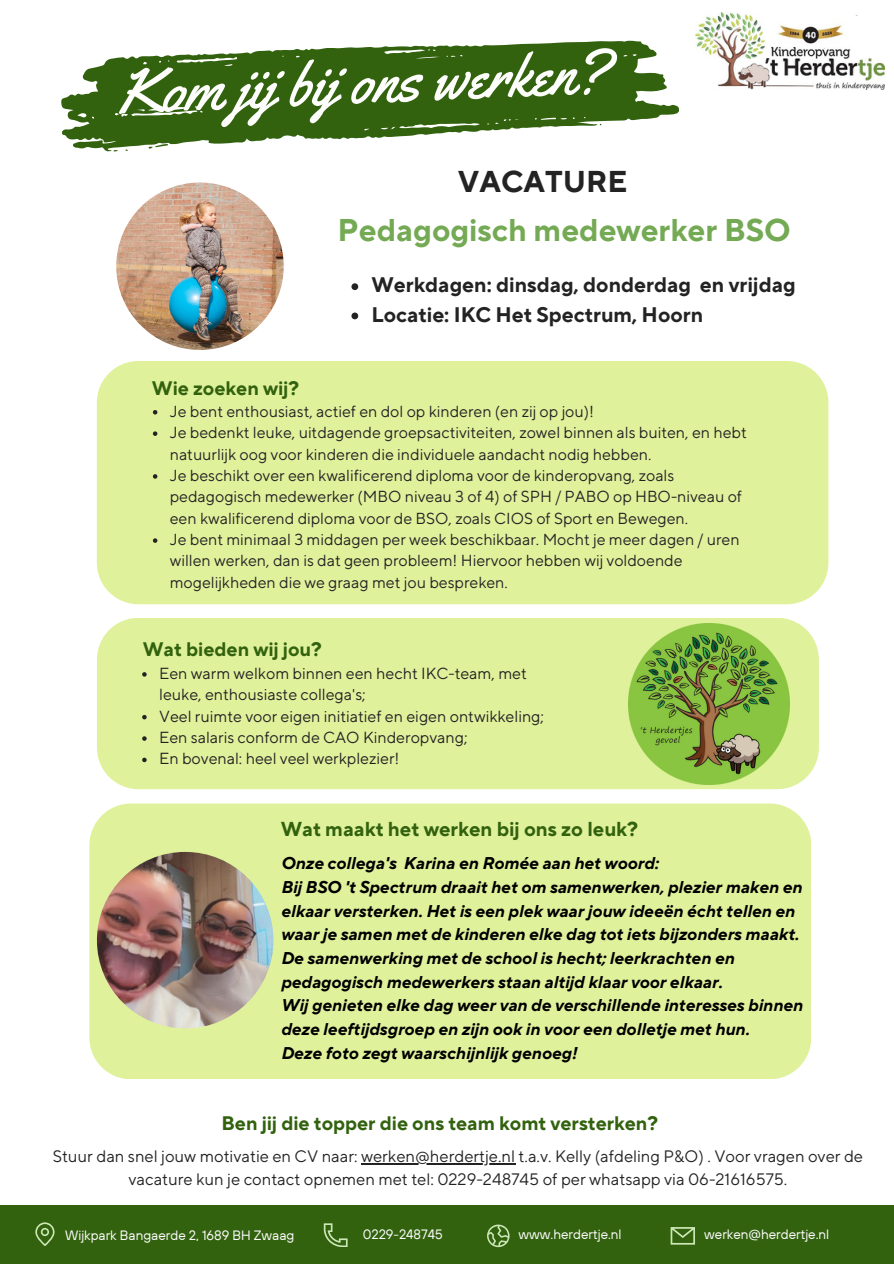
<style>
.page{position:relative;width:894px;height:1264px;background:#fff}
.page>*{position:absolute;margin:0;border:0;box-sizing:border-box;transform-origin:0 0}
.t1{font:61.95px "Yellowtail";color:#fdfdfc}
.t2{font:700 31.35px "TT Norms Pro";color:#75aa55}
.t3{font:700 30px "TT Norms Pro";color:#242323}
.t4{font:700 21px "TT Norms Pro";color:#242323}
.t5{font:700 20.1px "TT Norms Pro";color:#32620e}
.t6{font:700 19.5px "TT Norms Pro";color:#32620e}
.t7{font:italic 700 16.95px/23.7px "TT Norms Pro";color:#000}
.t8{font:16.5px "TT Norms Pro";color:#242323}
.t9{font:15.9px/21.3px "TT Norms Pro";color:#242323}
.t10{font:13.5px "TT Hoves";color:#fdfdfd}
</style>
<div class="page">
<div style="left:0;top:1205px;width:893px;height:58px;background:#32620e"></div>
<svg style="left:487px;top:1224px;width:22px;height:22px"></svg>
<svg style="left:324px;top:1223px;width:23px;height:23px"></svg>
<svg style="left:35px;top:1222px;width:19px;height:23px"></svg>
<svg style="left:670px;top:1227px;width:24px;height:17px"></svg>
<div style="left:97px;top:361px;width:731px;height:243px;background:#e0f19c"></div>
<div style="left:89px;top:803px;width:722px;height:276px;background:#e0f19c"></div>
<div style="left:97px;top:618px;width:721px;height:171px;background:#e0f19c"></div>
<img style="left:116px;top:182px;width:167px;height:168px;border-radius:50%">
<img style="left:97px;top:851px;width:176px;height:177px;border-radius:50%">
<img style="left:695px;top:13px;width:188px;height:76px">
<svg style="left:61px;top:40px;width:618px;height:112px;fill:#32620e"></svg>
<svg style="left:148px;top:144px;width:20px;height:5px"></svg>
<svg style="left:113px;top:149px;width:5px;height:3px"></svg>
<img style="left:628px;top:623px;width:161px;height:161px">
<svg style="left:351px;top:283px;width:7px;height:7px"></svg>
<svg style="left:351px;top:312px;width:7px;height:7px"></svg>
<hr style="left:361px;top:1163px;width:154px;height:1px;background:#242323">
<svg style="left:153px;top:410px;width:4px;height:4px"></svg>
<svg style="left:153px;top:431px;width:4px;height:5px"></svg>
<svg style="left:153px;top:474px;width:4px;height:4px"></svg>
<svg style="left:153px;top:538px;width:4px;height:5px"></svg>
<svg style="left:142px;top:672px;width:5px;height:4px"></svg>
<svg style="left:142px;top:715px;width:5px;height:4px"></svg>
<svg style="left:142px;top:736px;width:5px;height:4px"></svg>
<svg style="left:142px;top:757px;width:5px;height:5px"></svg>
<p class="t1" style="left:116px;top:51px;width:492px;rotate:-2deg">Kom jij bij ons werken?</p>
<p class="t3" style="left:458px;top:163px;width:171px">VACATURE</p>
<p class="t2" style="left:337px;top:211px;width:454px">Pedagogisch medewerker BSO</p>
<p class="t6" style="left:152px;top:377px;width:148px">Wie zoeken wij?</p>
<h2 class="t4" style="left:371px;top:272px;width:425px">Werkdagen: dinsdag, donderdag en vrijdag</h2>
<h3 class="t4" style="left:371px;top:301px;width:333px">Locatie: IKC Het Spectrum, Hoorn</h3>
<p class="t9" style="left:170px;top:401px;width:425px">Je bent enthousiast, actief en dol op kinderen (en zij op jou)!</p>
<p class="t9" style="left:170px;top:422px;width:578px">Je bedenkt leuke, uitdagende groepsactiviteiten, zowel binnen als buiten, en hebt natuurlij k oog voor kinderen die individuele aandacht nodig hebben.</p>
<p class="t9" style="left:170px;top:465px;width:573px">Je beschikt over een kwalificerend diploma voor de kinderopvang, zoals pedagogisch medewerker (MBO niveau 3 of 4) of SPH / PABO op HBO-niveau of een kwalificerend diploma voor de BSO, zoals CIOS of Sport en Bewegen.</p>
<p class="t9" style="left:170px;top:529px;width:571px">Je bent minimaal 3 middagen per week beschikbaar. Mocht je meer dagen / uren willen werken, dan is dat geen probleem! Hiervoor hebben wij voldoende<br>mogelij kheden die we graag met jou bespreken.</p>
<p class="t6" style="left:143px;top:637px;width:180px">Wat bieden wij jou?</p>
<h6 class="t9" style="left:159px;top:663px;width:369px">Een warm welkom binnen een hecht IKC-team, met leuke, enthousiaste collega's;</h6>
<h4 class="t9" style="left:159px;top:706px;width:386px">Veel ruimte voor eigen initiatief en eigen ontwikkeling;</h4>
<p class="t9" style="left:159px;top:727px;width:310px">Een salaris conform de CAO Kinderopvang;</p>
<p class="t9" style="left:159px;top:748px;width:242px">En bovenal: heel veel werkplezier!</p>
<p class="t5" style="left:280px;top:817px;width:359px">Wat maakt het werken bij ons zo leuk?</p>
<h4 class="t7" style="left:280px;top:852px;width:523px">Onze collega's Karina en Romée aan het woord:<br>Bij BSO 't Spectrum draait het om samenwerken, plezier maken en elkaar versterken. Het is een plek waar jouw ideeën écht tellen en waar je samen met de kinderen elke dag tot iets bijzonders maakt.<br>De samenwerking met de school is hecht; leerkrachten en pedagogisch medewerkers staan altijd klaar voor elkaar.<br>Wij genieten elke dag weer van de verschillende interesses binnen deze leeftijdsgroep en zijn ook in voor een dolletje met hun.<br>Deze foto zegt waarschijnlijk genoeg!</h4>
<p class="t6" style="left:221px;top:1111px;width:438px">Ben jij die topper die ons team komt versterken?</p>
<p class="t8" style="left:53px;top:1146px;width:811px">Stuur dan snel jouw motivatie en CV naar: werken@herdertje.nl t.a.v. Kelly (afdeling P&amp;O) . Voor vragen over de</p>
<h4 class="t8" style="left:128px;top:1169px;width:660px">vacature kun je contact opnemen met tel: 0229-248745 of per whatsapp via 06-21616575.</h4>
<h4 class="t10" style="left:65px;top:1226px;width:230px">Wijkpark Bangaerde 2, 1689 BH Zwaag</h4>
<p class="t10" style="left:362px;top:1225px;width:81px">0229-248745</p>
<p class="t10" style="left:518px;top:1225px;width:105px">www.herdertje.nl</p>
<p class="t10" style="left:704px;top:1225px;width:126px">werken@herdertje.nl</p>
</div>
